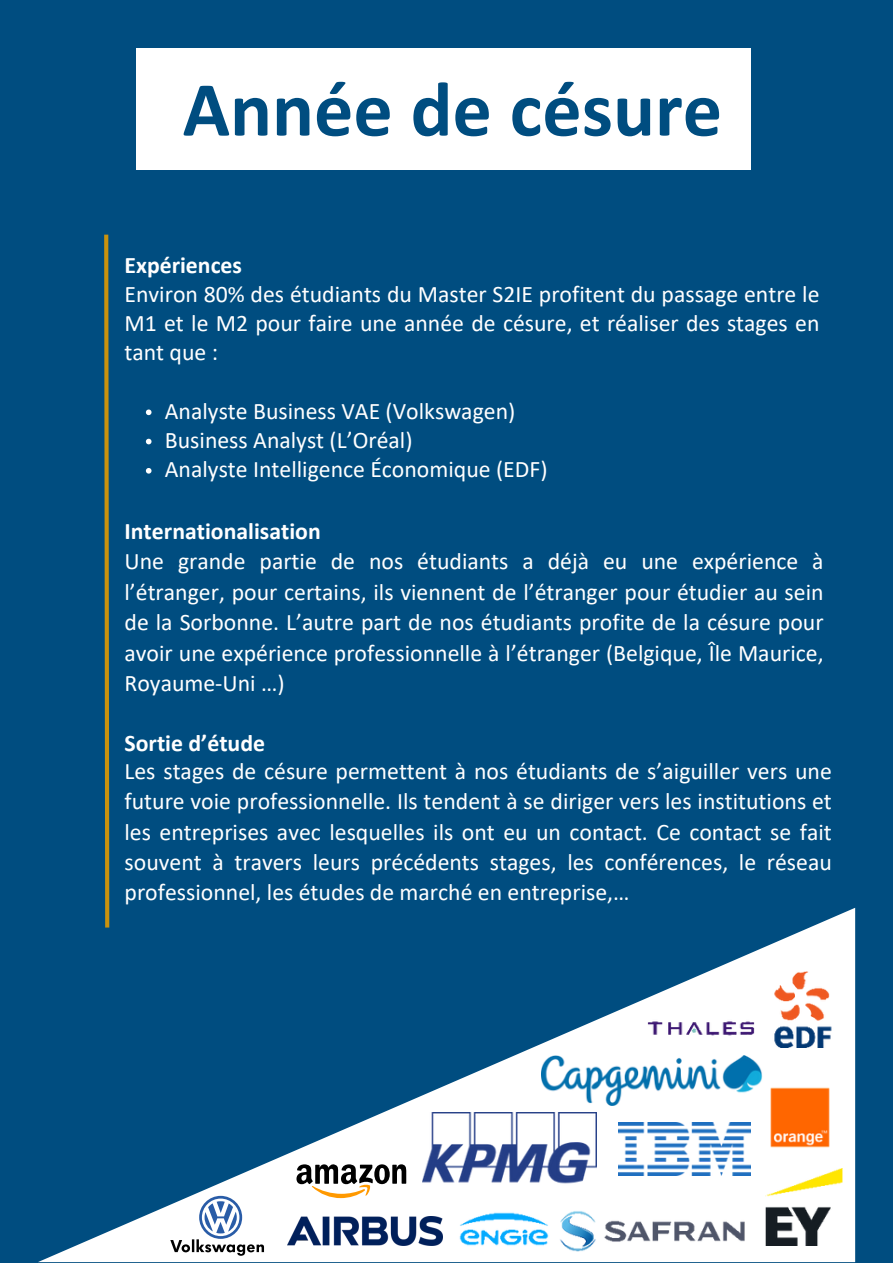
<style>
.page{position:relative;width:893px;height:1264px;background:#fff}
.page>*{position:absolute;margin:0;border:0;box-sizing:border-box;transform-origin:0 0}
.t1{font:700 78.15px "Calibri";color:#004d80}
.t2{font:700 23.85px "Calibri";color:#fff}
.t3{font:23.7px/30.3px "Calibri";color:#fff;text-align:justify}
.t4{font:700 23.7px "Calibri";color:#fff}
</style>
<div class="page">
<div style="left:0;top:0;width:892px;height:1262px;background:#004d80"></div>
<svg style="left:38px;top:908px;width:817px;height:354px"></svg>
<svg style="left:102px;top:234px;width:9px;height:697px"></svg>
<div style="left:136px;top:48px;width:614px;height:121px;background:#fff"></div>
<img style="left:425px;top:1207px;width:157px;height:55px">
<img style="left:765px;top:1176px;width:77px;height:69px">
<img style="left:558px;top:1210px;width:189px;height:41px">
<img style="left:646px;top:997px;width:109px;height:58px">
<img style="left:422px;top:1112px;width:175px;height:95px">
<img style="left:764px;top:971px;width:76px;height:76px">
<img style="left:618px;top:1122px;width:103px;height:53px">
<img style="left:542px;top:1055px;width:220px;height:50px">
<img style="left:721px;top:1058px;width:133px;height:118px">
<div style="left:168px;top:1236px;width:99px;height:25px;background:#fff"></div>
<svg style="left:199px;top:1195px;width:43px;height:43px"></svg>
<svg style="left:170px;top:1198px;width:94px;height:57px"></svg>
<svg style="left:291px;top:1153px;width:119px;height:56px;background:#cfccc7"></svg>
<svg style="left:146px;top:409px;width:5px;height:6px"></svg>
<svg style="left:146px;top:439px;width:5px;height:5px"></svg>
<svg style="left:146px;top:468px;width:5px;height:5px"></svg>
<img style="left:287px;top:1216px;width:156px;height:29px">
<p class="t1" style="left:183px;top:77px;width:541px">Année de césure</p>
<p class="t4" style="left:124px;top:256px;width:119px">Expériences</p>
<p class="t3" style="left:124px;top:281px;width:696px;line-height:29.2px">Environ 80% des étudiants du Master S2IE profitent du passage entre le M1 et le M2 pour faire une année de césure, et réaliser des stages en tant que :</p>
<p class="t3" style="left:165px;top:397px;width:352px">Analyste Business VAE (Volkswagen)</p>
<p class="t3" style="left:165px;top:426px;width:249px">Business Analyst (L’Oréal)</p>
<p class="t3" style="left:165px;top:456px;width:384px">Analyste Intelligence Économique (EDF)</p>
<p class="t4" style="left:124px;top:521px;width:198px">Internationalisation</p>
<p class="t3" style="left:124px;top:548px;width:700px">Une grande partie de nos étudiants a déjà eu une expérience à l’étranger, pour certains, ils viennent de l’étranger pour étudier au sein de la Sorbonne. L’autre part de nos étudiants profite de la césure pour avoir une expérience professionnelle à l’étranger (Belgique, Île Maurice, Royaume-Uni …)</p>
<p class="t2" style="left:124px;top:733px;width:142px">Sortie d’étude</p>
<p class="t3" style="left:124px;top:757px;width:708px">Les stages de césure permettent à nos étudiants de s’aiguiller vers une future voie professionnelle. Ils tendent à se diriger vers les institutions et les entreprises avec lesquelles ils ont eu un contact. Ce contact se fait souvent à travers leurs précédents stages, les conférences, le réseau professionnel, les études de marché en entreprise,…</p>
</div>
